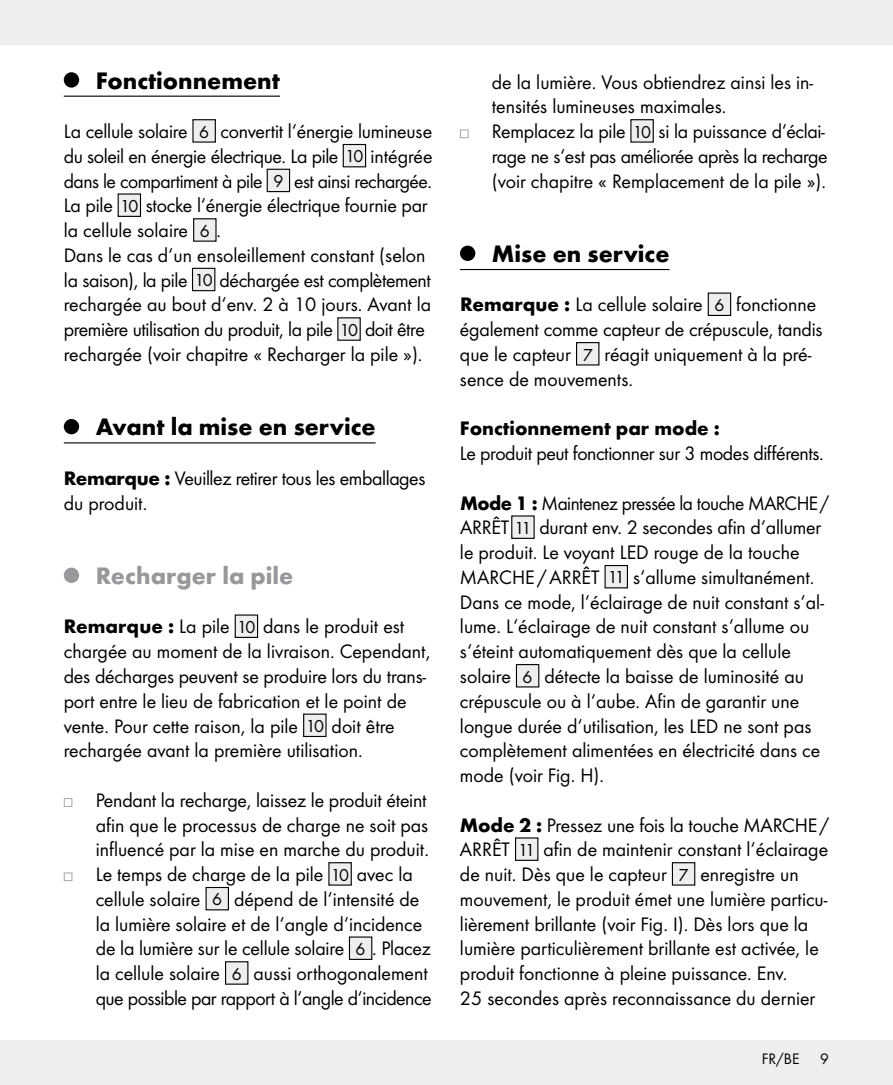
<style>
.page{position:relative;width:893px;height:1085px;background:#fff}
.page>*{position:absolute;margin:0;border:0;box-sizing:border-box;transform-origin:0 0}
.t1{font:700 24.75px "Futura";color:#000}
.t2{font:700 24.75px "Futura";color:#97979c}
.t3{font:20.25px/24.8px "Futura Boo";color:#000}
.t4{font:20.25px/24.8px "Futura Boo";letter-spacing:-.02em;color:#000}
.t5{font:700 20.25px "Futura";color:#000}
.t6{font:15.75px "Futura Boo";color:#000}
.s1{font-size:18px}
.s2{font-family:"Futura";font-weight:700}
</style>
<div class="page">
<div style="left:0;top:1040px;width:893px;height:44px;background:#eceeef"></div>
<div style="left:0;top:0;width:893px;height:45px;background:#eceeef"></div>
<hr style="left:64px;top:96px;width:216px;height:1px;background:#000">
<hr style="left:64px;top:442px;width:312px;height:1px;background:#000">
<div style="left:64px;top:72px;width:15px;height:16px;background:#000;border-radius:50%"></div>
<div style="left:193px;top:120px;width:22px;height:22px;background:#eceeef"></div>
<div style="left:192px;top:119px;width:24px;height:24px;border:1px solid #000"></div>
<div style="left:343px;top:144px;width:23px;height:23px;background:#eceeef"></div>
<div style="left:343px;top:144px;width:23px;height:23px;border:1px solid #000"></div>
<div style="left:267px;top:169px;width:23px;height:22px;background:#eceeef"></div>
<div style="left:267px;top:169px;width:23px;height:23px;border:1px solid #000"></div>
<div style="left:118px;top:194px;width:22px;height:22px;background:#eceeef"></div>
<div style="left:118px;top:193px;width:23px;height:24px;border:1px solid #000"></div>
<div style="left:194px;top:219px;width:22px;height:22px;background:#eceeef"></div>
<div style="left:193px;top:218px;width:24px;height:24px;border:1px solid #000"></div>
<div style="left:193px;top:268px;width:22px;height:22px;background:#eceeef"></div>
<div style="left:192px;top:268px;width:23px;height:23px;border:1px solid #000"></div>
<div style="left:338px;top:318px;width:22px;height:22px;background:#eceeef"></div>
<div style="left:337px;top:317px;width:24px;height:24px;border:1px solid #000"></div>
<div style="left:64px;top:419px;width:15px;height:15px;background:#000;border-radius:50%"></div>
<div style="left:64px;top:567px;width:15px;height:16px;background:#97979c;border-radius:50%"></div>
<div style="left:235px;top:615px;width:23px;height:22px;background:#eceeef"></div>
<div style="left:235px;top:614px;width:23px;height:24px;border:1px solid #000"></div>
<div style="left:304px;top:714px;width:22px;height:22px;background:#eceeef"></div>
<div style="left:303px;top:713px;width:24px;height:24px;border:1px solid #000"></div>
<svg style="left:64px;top:798px;width:8px;height:8px"></svg>
<svg style="left:64px;top:872px;width:8px;height:9px"></svg>
<div style="left:329px;top:862px;width:22px;height:22px;background:#eceeef"></div>
<div style="left:328px;top:862px;width:24px;height:23px;border:1px solid #000"></div>
<div style="left:206px;top:887px;width:22px;height:22px;background:#eceeef"></div>
<div style="left:206px;top:886px;width:23px;height:24px;border:1px solid #000"></div>
<div style="left:349px;top:936px;width:23px;height:23px;background:#eceeef"></div>
<div style="left:349px;top:936px;width:23px;height:23px;border:1px solid #000"></div>
<div style="left:226px;top:961px;width:22px;height:22px;background:#eceeef"></div>
<div style="left:225px;top:961px;width:23px;height:23px;border:1px solid #000"></div>
<hr style="left:460px;top:269px;width:209px;height:1px;background:#000">
<svg style="left:460px;top:129px;width:9px;height:9px"></svg>
<div style="left:631px;top:120px;width:22px;height:22px;background:#eceeef"></div>
<div style="left:630px;top:119px;width:24px;height:24px;border:1px solid #000"></div>
<div style="left:460px;top:245px;width:15px;height:16px;background:#000;border-radius:50%"></div>
<div style="left:708px;top:293px;width:23px;height:22px;background:#eceeef"></div>
<div style="left:708px;top:292px;width:23px;height:24px;border:1px solid #000"></div>
<div style="left:577px;top:342px;width:22px;height:23px;background:#eceeef"></div>
<div style="left:576px;top:342px;width:23px;height:23px;border:1px solid #000"></div>
<div style="left:512px;top:516px;width:22px;height:22px;background:#eceeef"></div>
<div style="left:511px;top:515px;width:24px;height:24px;border:1px solid #000"></div>
<div style="left:605px;top:565px;width:22px;height:22px;background:#eceeef"></div>
<div style="left:604px;top:565px;width:24px;height:23px;border:1px solid #000"></div>
<div style="left:516px;top:664px;width:23px;height:22px;background:#eceeef"></div>
<div style="left:516px;top:664px;width:23px;height:23px;border:1px solid #000"></div>
<div style="left:515px;top:837px;width:23px;height:23px;background:#eceeef"></div>
<div style="left:672px;top:862px;width:23px;height:22px;background:#eceeef"></div>
<div style="left:672px;top:862px;width:23px;height:23px;border:1px solid #000"></div>
<p class="t1" style="left:96px;top:65px;width:186px">Fonctionnement</p>
<p class="t3" style="left:64px;top:119px;width:370px">La cellule solaire <span class="s1">6</span> convertit l‘énergie lumineuse du soleil en énergie électrique. La pile <span class="s1">10</span> intégrée dans le compartiment à pile <span class="s1">9</span> est ainsi rechargée.<br>La pile <span class="s1">10</span> stocke l‘énergie électrique fournie par la cellule solaire <span class="s1">6</span> .<br>Dans le cas d‘un ensoleillement constant (selon la saison), la pile <span class="s1">10</span> déchargée est complètement rechargée au bout d‘env. 2 à 10 jours. Avant la première utilisation du produit, la pile <span class="s1">10</span> doit être rechargée (voir chapitre « Recharger la pile »).</p>
<p class="t1" style="left:96px;top:411px;width:281px">Avant la mise en service</p>
<p class="t4" style="left:64px;top:465px;width:363px"><span class="s2">Remarque :</span> Veuillez retirer tous les emballages du produit.</p>
<p class="t2" style="left:96px;top:560px;width:199px">Recharger la pile</p>
<p class="t3" style="left:64px;top:614px;width:368px"><span class="s2">Remarque :</span> La pile <span class="s1">10</span> dans le produit est chargée au moment de la livraison. Cependant, des décharges peuvent se produire lors du trans&shy;port entre le lieu de fabrication et le point de vente. Pour cette raison, la pile <span class="s1">10</span> doit être rechargée avant la première utilisation.</p>
<p class="t3" style="left:96px;top:787px;width:337px">Pendant la recharge, laissez le produit éteint afin que le processus de charge ne soit pas influencé par la mise en marche du produit.<br>Le temps de charge de la pile <span class="s1">10</span> avec la cellule solaire <span class="s1">6</span> dépend de l‘intensité de la lumière solaire et de l‘angle d‘incidence de la lumière sur le cellule solaire <span class="s1">6</span> . Placez la cellule solaire <span class="s1">6</span> aussi orthogonalement que possible par rapport à l‘angle d‘incidence</p>
<p class="t3" style="left:492px;top:69px;width:337px">de la lumière. Vous obtiendrez ainsi les in&shy;tensités lumineuses maximales.<br>Remplacez la pile <span class="s1">10</span> si la puissance d‘éclai&shy;rage ne s‘est pas améliorée après la recharge (voir chapitre « Remplacement de la pile »).</p>
<p class="t1" style="left:492px;top:238px;width:179px">Mise en service</p>
<p class="t3" style="left:460px;top:292px;width:364px"><span class="s2">Remarque :</span> La cellule solaire <span class="s1">6</span> fonctionne également comme capteur de crépuscule, tandis que le capteur <span class="s1">7</span> réagit uniquement à la pré&shy;sence de mouvements.</p>
<p class="t5" style="left:460px;top:416px;width:261px">Fonctionnement par mode :</p>
<p class="t4" style="left:460px;top:441px;width:365px">Le produit peut fonctionner sur 3 modes différents.</p>
<p class="t3" style="left:460px;top:490px;width:371px"><span class="s2">Mode 1 :</span> Maintenez pressée la touche MARCHE/ ARRÊT <span class="s1">11</span> durant env. 2 secondes afin d‘allumer le produit. Le voyant LED rouge de la touche MARCHE /ARRÊT <span class="s1">11</span> s‘allume simultanément.<br>Dans ce mode, l‘éclairage de nuit constant s‘al&shy;lume. L‘éclairage de nuit constant s‘allume ou s‘éteint automatiquement dès que la cellule solaire <span class="s1">6</span> détecte la baisse de luminosité au crépuscule ou à l‘aube. Afin de garantir une longue durée d‘utilisation, les LED ne sont pas complètement alimentées en électricité dans ce mode (voir Fig. H).</p>
<p class="t3" style="left:460px;top:812px;width:371px"><span class="s2">Mode 2 :</span> Pressez une fois la touche MARCHE/ ARRÊT <span class="s1">11</span> afin de maintenir constant l‘éclairage de nuit. Dès que le capteur <span class="s1">7</span> enregistre un mouvement, le produit émet une lumière particu&shy;lièrement brillante (voir Fig. I). Dès lors que la lumière particulièrement brillante est activée, le produit fonctionne à pleine puissance. Env.<br>25 secondes après reconnaissance du dernier</p>
<p class="t6" style="left:762px;top:1048px;width:39px">FR/BE</p>
<p class="t6" style="left:820px;top:1048px;width:10px">9</p>
</div>
